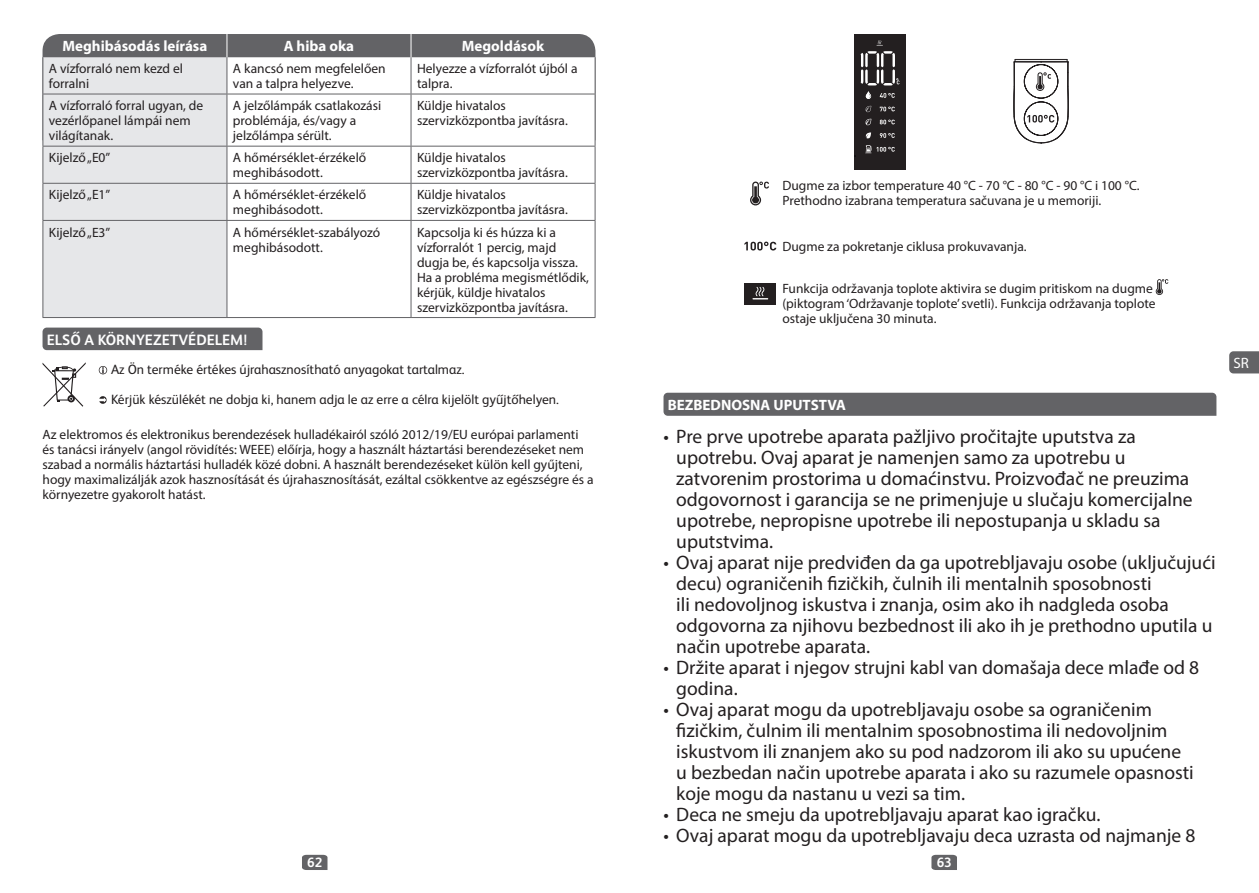
<style>
.page{position:relative;width:1259px;height:893px;background:#fff}
.page>*{position:absolute;margin:0;border:0;box-sizing:border-box;transform-origin:0 0}
.t1{font:19.5px/21px "Myriad Pro";color:#231f20}
.t2{font:700 15px "Myriad Pro";color:#fff}
.t3{font:700 15px "FS Albert";color:#fff}
.t4{font:15px "Myriad Pro";color:#fff}
.t5{font:13.5px/15px "Myriad Pro";color:#231f20}
.t6{font:13.5px "FS Albert";color:#231f20}
.t7{font:700 13.5px "FS Albert";color:#fff}
</style>
<div class="page">
<svg style="left:931px;top:855px;width:26px;height:15px"></svg>
<svg style="left:302px;top:855px;width:25px;height:15px"></svg>
<div style="left:43px;top:34px;width:552px;height:23px;background:#636366"></div>
<div style="left:44px;top:57px;width:183px;height:260px;background:#e6e7e9"></div>
<svg style="left:228px;top:57px;width:367px;height:260px"></svg>
<hr style="left:411px;top:57px;width:1px;height:37px;background:#636366">
<hr style="left:411px;top:94px;width:184px;height:1px;background:#636366">
<hr style="left:411px;top:146px;width:184px;height:1px;background:#636366">
<hr style="left:411px;top:147px;width:1px;height:36px;background:#636366">
<hr style="left:227px;top:183px;width:184px;height:1px;background:#636366">
<hr style="left:411px;top:183px;width:184px;height:1px;background:#636366">
<hr style="left:411px;top:184px;width:1px;height:36px;background:#636366">
<hr style="left:227px;top:220px;width:184px;height:1px;background:#636366">
<hr style="left:411px;top:220px;width:184px;height:1px;background:#636366">
<hr style="left:411px;top:221px;width:1px;height:96px;background:#636366">
<hr style="left:227px;top:317px;width:184px;height:1px;background:#636366">
<hr style="left:411px;top:317px;width:184px;height:1px;background:#636366">
<hr style="left:595px;top:57px;width:1px;height:37px;background:#636366">
<hr style="left:595px;top:94px;width:1px;height:52px;background:#636366">
<hr style="left:595px;top:147px;width:1px;height:36px;background:#636366">
<hr style="left:595px;top:184px;width:1px;height:36px;background:#636366">
<hr style="left:595px;top:221px;width:1px;height:96px;background:#636366">
<hr style="left:227px;top:94px;width:184px;height:1px;background:#636366">
<hr style="left:411px;top:94px;width:1px;height:52px;background:#636366">
<hr style="left:227px;top:146px;width:184px;height:1px;background:#636366">
<svg style="left:227px;top:34px;width:1px;height:23px"></svg>
<svg style="left:411px;top:34px;width:1px;height:23px"></svg>
<hr style="left:43px;top:57px;width:1px;height:37px;background:#636366">
<hr style="left:43px;top:94px;width:1px;height:52px;background:#636366">
<hr style="left:43px;top:147px;width:1px;height:36px;background:#636366">
<hr style="left:43px;top:184px;width:1px;height:36px;background:#636366">
<hr style="left:43px;top:221px;width:1px;height:96px;background:#636366">
<hr style="left:227px;top:57px;width:1px;height:37px;background:#636366">
<hr style="left:227px;top:94px;width:1px;height:52px;background:#636366">
<hr style="left:227px;top:147px;width:1px;height:36px;background:#636366">
<hr style="left:227px;top:184px;width:1px;height:36px;background:#636366">
<hr style="left:227px;top:221px;width:1px;height:96px;background:#636366">
<hr style="left:43px;top:94px;width:184px;height:1px;background:#636366">
<hr style="left:43px;top:146px;width:184px;height:1px;background:#636366">
<hr style="left:43px;top:183px;width:184px;height:1px;background:#636366">
<hr style="left:43px;top:220px;width:184px;height:1px;background:#636366">
<hr style="left:43px;top:317px;width:184px;height:1px;background:#636366">
<div style="left:663px;top:393px;width:553px;height:23px;background:#636366"></div>
<div style="left:43px;top:328px;width:219px;height:22px;background:#636366"></div>
<svg style="left:99px;top:366px;width:8px;height:8px"></svg>
<svg style="left:99px;top:396px;width:8px;height:8px"></svg>
<svg style="left:43px;top:362px;width:43px;height:45px"></svg>
<svg style="left:1229px;top:351px;width:30px;height:22px"></svg>
<svg style="left:1155px;top:279px;width:13px;height:16px"></svg>
<svg style="left:744px;top:242px;width:32px;height:8px"></svg>
<div style="left:744px;top:283px;width:32px;height:22px;background:#231f20"></div>
<svg style="left:752px;top:287px;width:16px;height:12px"></svg>
<svg style="left:750px;top:182px;width:19px;height:23px"></svg>
<div style="left:854px;top:34px;width:52px;height:135px;background:#231f20"></div>
<svg style="left:865px;top:106px;width:6px;height:6px"></svg>
<svg style="left:865px;top:119px;width:6px;height:6px"></svg>
<svg style="left:865px;top:132px;width:6px;height:7px"></svg>
<svg style="left:879px;top:107px;width:16px;height:4px"></svg>
<svg style="left:879px;top:120px;width:16px;height:4px"></svg>
<svg style="left:880px;top:133px;width:15px;height:5px"></svg>
<svg style="left:865px;top:145px;width:30px;height:9px"></svg>
<svg style="left:860px;top:40px;width:39px;height:45px"></svg>
<svg style="left:866px;top:91px;width:5px;height:8px"></svg>
<svg style="left:879px;top:93px;width:16px;height:5px"></svg>
<svg style="left:1013px;top:59px;width:56px;height:85px"></svg>
<p class="t2" style="left:62px;top:36px;width:146px">Meghibásodás leírása</p>
<p class="t2" style="left:284px;top:36px;width:72px">A hiba oka</p>
<p class="t2" style="left:462px;top:36px;width:84px">Megoldások</p>
<p class="t5" style="left:49px;top:61px;width:136px">A vízforraló nem kezd el forralni</p>
<p class="t5" style="left:233px;top:61px;width:154px">A kancsó nem megfelelően van a talpra helyezve.</p>
<p class="t5" style="left:417px;top:61px;width:162px">Helyezze a vízforralót újból a talpra.</p>
<p class="t5" style="left:49px;top:98px;width:156px">A vízforraló forral ugyan, de vezérlőpanel lámpái nem világítanak.</p>
<p class="t5" style="left:233px;top:98px;width:150px">A jelzőlámpák csatlakozási problémája, és/vagy a jelzőlámpa sérült.</p>
<p class="t5" style="left:417px;top:98px;width:152px">Küldje hivatalos szervizközpontba javításra.</p>
<p class="t5" style="left:49px;top:150px;width:63px">Kijelző „E0”</p>
<p class="t5" style="left:233px;top:150px;width:135px">A hőmérséklet-érzékelő meghibásodott.</p>
<p class="t5" style="left:417px;top:150px;width:152px">Küldje hivatalos szervizközpontba javításra.</p>
<p class="t5" style="left:49px;top:187px;width:63px">Kijelző „E1”</p>
<p class="t5" style="left:233px;top:187px;width:135px">A hőmérséklet-érzékelő meghibásodott.</p>
<p class="t5" style="left:417px;top:187px;width:152px">Küldje hivatalos szervizközpontba javításra.</p>
<p class="t5" style="left:49px;top:224px;width:63px">Kijelző „E3”</p>
<p class="t5" style="left:233px;top:224px;width:149px">A hőmérséklet-szabályozó meghibásodott.</p>
<p class="t5" style="left:417px;top:224px;width:174px">Kapcsolja ki és húzza ki a vízforralót 1 percig, majd dugja be, és kapcsolja vissza.<br>Ha a probléma megismétlődik, kérjük, küldje hivatalos szervizközpontba javításra.</p>
<p class="t3" style="left:47px;top:329px;width:202px">ELSŐ A KÖRNYEZETVÉDELEM!</p>
<p class="t6" style="left:111px;top:360px;width:355px">Az Ön terméke értékes újrahasznosítható anyagokat tartalmaz.</p>
<p class="t6" style="left:111px;top:390px;width:449px">Kérjük készülékét ne dobja ki, hanem adja le az erre a célra kijelölt gyűjtőhelyen.</p>
<p class="t5" style="left:43px;top:427px;width:552px">Az elektromos és elektronikus berendezések hulladékairól szóló 2012/19/EU európai parlamenti és tanácsi irányelv (angol rövidítés: WEEE) előírja, hogy a használt háztartási berendezéseket nem szabad a normális háztartási hulladék közé dobni. A használt berendezéseket külön kell gyűjteni, hogy maximalizálják azok hasznosítását és újrahasznosítását, ezáltal csökkentve az egészségre és a környezetre gyakorolt hatást.</p>
<p class="t5" style="left:782px;top:178px;width:359px">Dugme za izbor temperature 40 °C - 70 °C - 80 °C - 90 °C i 100 °C.<br>Prethodno izabrana temperatura sačuvana je u memoriji.</p>
<p class="t5" style="left:782px;top:239px;width:246px">Dugme za pokretanje ciklusa prokuvavanja.</p>
<p class="t5" style="left:782px;top:281px;width:375px">Funkcija održavanja toplote aktivira se dugim pritiskom na dugme (piktogram ‘Održavanje toplote’ svetli). Funkcija održavanja toplote ostaje uključena 30 minuta.</p>
<p class="t2" style="left:668px;top:395px;width:180px">BEZBEDNOSNA UPUTSTVA</p>
<p class="t1" style="left:676px;top:426px;width:518px;text-indent:-13px">• Pre prve upotrebe aparata pažljivo pročitajte uputstva za upotrebu. Ovaj aparat je namenjen samo za upotrebu u zatvorenim prostorima u domaćinstvu. Proizvođač ne preuzima odgovornost i garancija se ne primenjuje u slučaju komercijalne upotrebe, nepropisne upotrebe ili nepostupanja u skladu sa uputstvima.</p>
<p class="t1" style="left:676px;top:552px;width:541px;text-indent:-13px">• Ovaj aparat nije predviđen da ga upotrebljavaju osobe (uključujući decu) ograničenih fizičkih, čulnih ili mentalnih sposobnosti<br>ili nedovoljnog iskustva i znanja, osim ako ih nadgleda osoba odgovorna za njihovu bezbednost ili ako ih je prethodno uputila u način upotrebe aparata.</p>
<h1 class="t1" style="left:676px;top:657px;width:524px;text-indent:-13px">• Držite aparat i njegov strujni kabl van domašaja dece mlađe od 8 godina.</h1>
<p class="t1" style="left:676px;top:699px;width:519px;text-indent:-13px">• Ovaj aparat mogu da upotrebljavaju osobe sa ograničenim fizičkim, čulnim ili mentalnim sposobnostima ili nedovoljnim iskustvom ili znanjem ako su pod nadzorom ili ako su upućene u bezbedan način upotrebe aparata i ako su razumele opasnosti koje mogu da nastanu u vezi sa tim.</p>
<h1 class="t1" style="left:663px;top:804px;width:438px">• Deca ne smeju da upotrebljavaju aparat kao igračku.</h1>
<h1 class="t1" style="left:663px;top:825px;width:533px">• Ovaj aparat mogu da upotrebljavaju deca uzrasta od najmanje 8</h1>
<p class="t7" style="left:307px;top:853px;width:17px">62</p>
<p class="t7" style="left:936px;top:853px;width:17px">63</p>
<p class="t4" style="left:1233px;top:354px;width:17px">SR</p>
</div>
